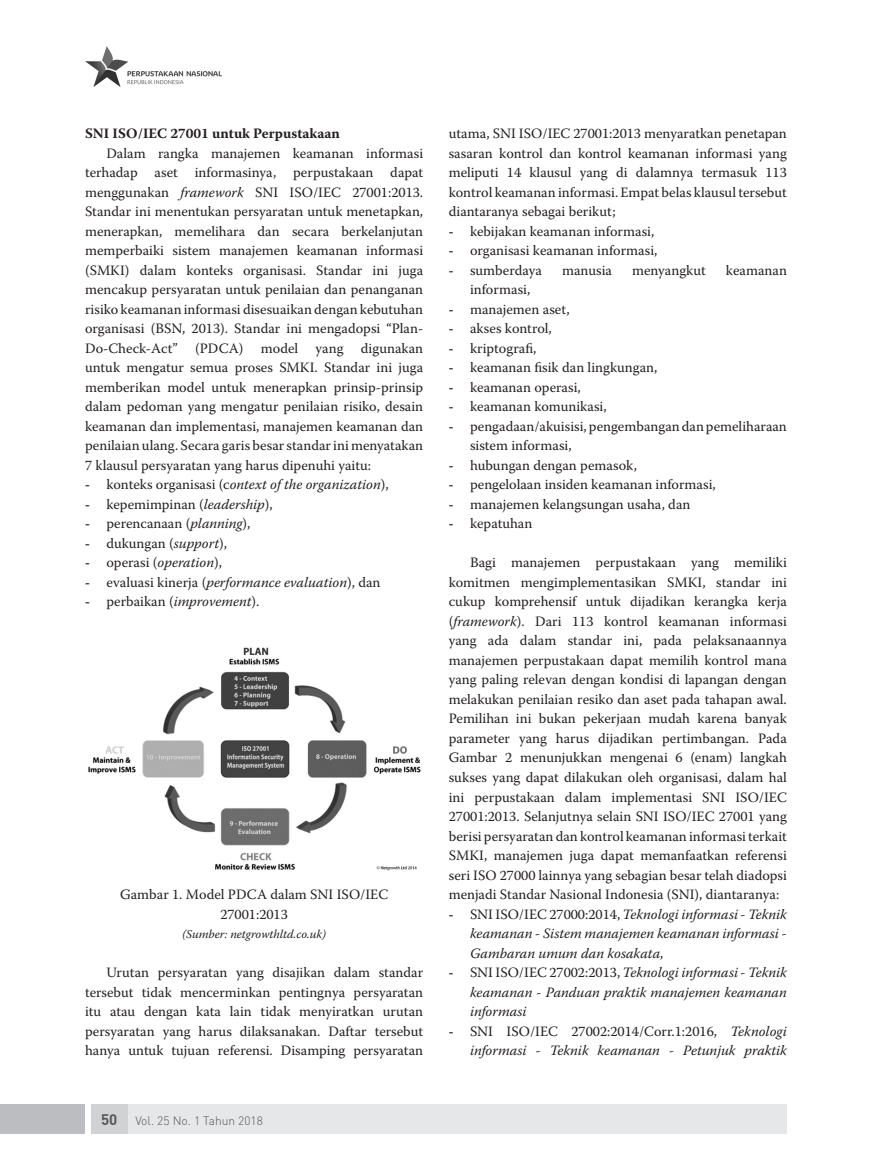
<style>
.page{position:relative;width:872px;height:1170px;background:#fff}
.page>*{position:absolute;margin:0;border:0;box-sizing:border-box;transform-origin:0 0}
.t1{font:14.25px/19.5px "Warnock Pro";color:#231f20;text-align:justify}
.t2{font:italic 14.25px/19.5px "Warnock Pro";color:#231f20;text-align:justify}
.t3{font:700 14.25px "Warnock Pro";color:#231f20}
.t4{font:italic 12px "Warnock Pro";color:#231f20}
.t5{font:300 12px "DIN";color:#57585a}
.s1{font-style:italic}
.s2{font-family:"Times New Roman";font-style:normal}
.s3{font-style:normal}
.s4{font-family:"Times New Roman"}
.s5{font-weight:700;font-size:15px}
</style>
<div class="page">
<div style="left:91px;top:1103px;width:696px;height:30px;background:#e6e7e9"></div>
<div style="left:91px;top:1103px;width:37px;height:30px;background:#d1d2d4"></div>
<div style="left:0;top:1103px;width:85px;height:30px;background:#bcbdc0"></div>
<img style="left:85px;top:46px;width:136px;height:41px">
<img style="left:88px;top:647px;width:333px;height:224px">
<p class="t3" style="left:85px;top:125px;width:256px">SNI ISO/IEC 27001 untuk Perpustakaan</p>
<p class="t1" style="left:85px;top:143px;width:340px;text-indent:21px">Dalam rangka manajemen keamanan informasi terhadap aset informasinya, perpustakaan dapat menggunakan <span class="s1">framework</span> SNI ISO/IEC 27001:2013.<br>Standar ini menentukan persyaratan untuk menetapkan, menerapkan, memelihara dan secara berkelanjutan memperbaiki sistem manajemen keamanan informasi (SMKI) dalam konteks organisasi. Standar ini juga mencakup persyaratan untuk penilaian dan penanganan risiko keamanan informasi disesuaikan dengan kebutuhan organisasi (BSN, 2013). Standar ini mengadopsi “Plan-Do-Check-Act” (PDCA) model yang digunakan untuk mengatur semua proses SMKI. Standar ini juga memberikan model untuk menerapkan prinsip-prinsip dalam pedoman yang mengatur penilaian risiko, desain keamanan dan implementasi, manajemen keamanan dan penilaian ulang. Secara garis besar standar ini menyatakan 7 klausul persyaratan yang harus dipenuhi yaitu:</p>
<p class="t2" style="left:85px;top:474px;width:305px"><span class="s2">-</span> <span class="s3">konteks organisasi (c</span>ontext of the organization<span class="s3">),</span></p>
<p class="t1" style="left:85px;top:494px;width:189px"><span class="s4">-</span> kepemimpinan (<span class="s1">leadership</span>),</p>
<p class="t1" style="left:85px;top:513px;width:167px"><span class="s4">-</span> perencanaan (<span class="s1">planning</span>),</p>
<p class="t1" style="left:85px;top:533px;width:143px"><span class="s4">-</span> dukungan (<span class="s1">support</span>),</p>
<p class="t1" style="left:85px;top:552px;width:139px"><span class="s4">-</span> operasi (<span class="s1">operation</span>),</p>
<p class="t1" style="left:85px;top:572px;width:297px"><span class="s4">-</span> evaluasi kinerja (<span class="s1">performance evaluation</span>), dan</p>
<p class="t1" style="left:85px;top:591px;width:176px"><span class="s4">-</span> perbaikan (<span class="s1">improvement</span>).</p>
<p class="t1" style="left:120px;top:884px;width:269px;text-align:center">Gambar 1. Model PDCA dalam SNI ISO/IEC<br>27001:2013</p>
<p class="t4" style="left:182px;top:926px;width:145px">(Sumber: netgrowthltd.co.uk)</p>
<p class="t1" style="left:85px;top:962px;width:340px;text-indent:21px">Urutan persyaratan yang disajikan dalam standar tersebut tidak mencerminkan pentingnya persyaratan itu atau dengan kata lain tidak menyiratkan urutan persyaratan yang harus dilaksanakan. Daftar tersebut hanya untuk tujuan referensi. Disamping persyaratan</p>
<p class="t5" style="left:101px;top:1112px;width:163px"><span class="s5">50</span> Vol. 25 No. 1 Tahun 2018</p>
<p class="t1" style="left:449px;top:123px;width:340px">utama, SNI ISO/IEC 27001:2013 menyaratkan penetapan sasaran kontrol dan kontrol keamanan informasi yang meliputi 14 klausul yang di dalamnya termasuk 113 kontrol keamanan informasi. Empat belas klausul tersebut diantaranya sebagai berikut;</p>
<p class="t1" style="left:449px;top:221px;width:207px"><span class="s4">-</span> kebijakan keamanan informasi,</p>
<p class="t1" style="left:449px;top:240px;width:210px"><span class="s4">-</span> organisasi keamanan informasi,</p>
<p class="t1" style="left:449px;top:260px;width:95px"><span class="s4">-</span> sumberdaya</p>
<p class="t1" style="left:562px;top:260px;width:51px">manusia</p>
<p class="t1" style="left:632px;top:260px;width:75px">menyangkut</p>
<p class="t1" style="left:726px;top:260px;width:62px">keamanan</p>
<p class="t1" style="left:470px;top:279px;width:62px">informasi,</p>
<p class="t1" style="left:449px;top:299px;width:122px"><span class="s4">-</span> manajemen aset,</p>
<p class="t1" style="left:449px;top:318px;width:105px"><span class="s4">-</span> akses kontrol,</p>
<p class="t1" style="left:449px;top:338px;width:89px"><span class="s4">-</span> kriptografi,</p>
<p class="t1" style="left:449px;top:357px;width:210px"><span class="s4">-</span> keamanan fisik dan lingkungan,</p>
<p class="t1" style="left:449px;top:377px;width:134px"><span class="s4">-</span> keamanan operasi,</p>
<p class="t1" style="left:449px;top:396px;width:159px"><span class="s4">-</span> keamanan komunikasi,</p>
<p class="t1" style="left:470px;top:416px;width:318px;text-indent:-21px"><span class="s4">-</span> pengadaan/akuisisi, pengembangan dan pemeliharaan sistem informasi,</p>
<p class="t1" style="left:449px;top:455px;width:190px"><span class="s4">-</span> hubungan dengan pemasok,</p>
<p class="t1" style="left:449px;top:474px;width:269px"><span class="s4">-</span> pengelolaan insiden keamanan informasi,</p>
<p class="t1" style="left:449px;top:494px;width:243px"><span class="s4">-</span> manajemen kelangsungan usaha, dan</p>
<p class="t1" style="left:449px;top:513px;width:85px"><span class="s4">-</span> kepatuhan</p>
<p class="t1" style="left:449px;top:552px;width:340px;text-indent:21px">Bagi manajemen perpustakaan yang memiliki komitmen mengimplementasikan SMKI, standar ini cukup komprehensif untuk dijadikan kerangka kerja (<span class="s1">framework</span>). Dari 113 kontrol keamanan informasi yang ada dalam standar ini, pada pelaksanaannya manajemen perpustakaan dapat memilih kontrol mana yang paling relevan dengan kondisi di lapangan dengan melakukan penilaian resiko dan aset pada tahapan awal.<br>Pemilihan ini bukan pekerjaan mudah karena banyak parameter yang harus dijadikan pertimbangan. Pada Gambar 2 menunjukkan mengenai 6 (enam) langkah sukses yang dapat dilakukan oleh organisasi, dalam hal ini perpustakaan dalam implementasi SNI ISO/IEC 27001:2013. Selanjutnya selain SNI ISO/IEC 27001 yang berisi persyaratan dan kontrol keamanan informasi terkait SMKI, manajemen juga dapat memanfaatkan referensi seri ISO 27000 lainnya yang sebagian besar telah diadopsi menjadi Standar Nasional Indonesia (SNI), diantaranya:</p>
<p class="t2" style="left:470px;top:903px;width:318px;text-indent:-21px"><span class="s2">-</span> <span class="s3">SNI ISO/IEC 27000:2014,</span> Teknologi informasi - Teknik keamanan - Sistem manajemen keamanan informasi - Gambaran umum dan kosakata,</p>
<p class="t2" style="left:470px;top:962px;width:318px;text-indent:-21px"><span class="s2">-</span> <span class="s3">SNI ISO/IEC 27002:2013,</span> Teknologi informasi - Teknik keamanan - Panduan praktik manajemen keamanan informasi</p>
<p class="t2" style="left:449px;top:1020px;width:340px;text-align:right"><span class="s2">-</span> <span class="s3">SNI ISO/IEC 27002:2014/Corr.1:2016,</span> Teknologi informasi - Teknik keamanan - Petunjuk praktik</p>
</div>
